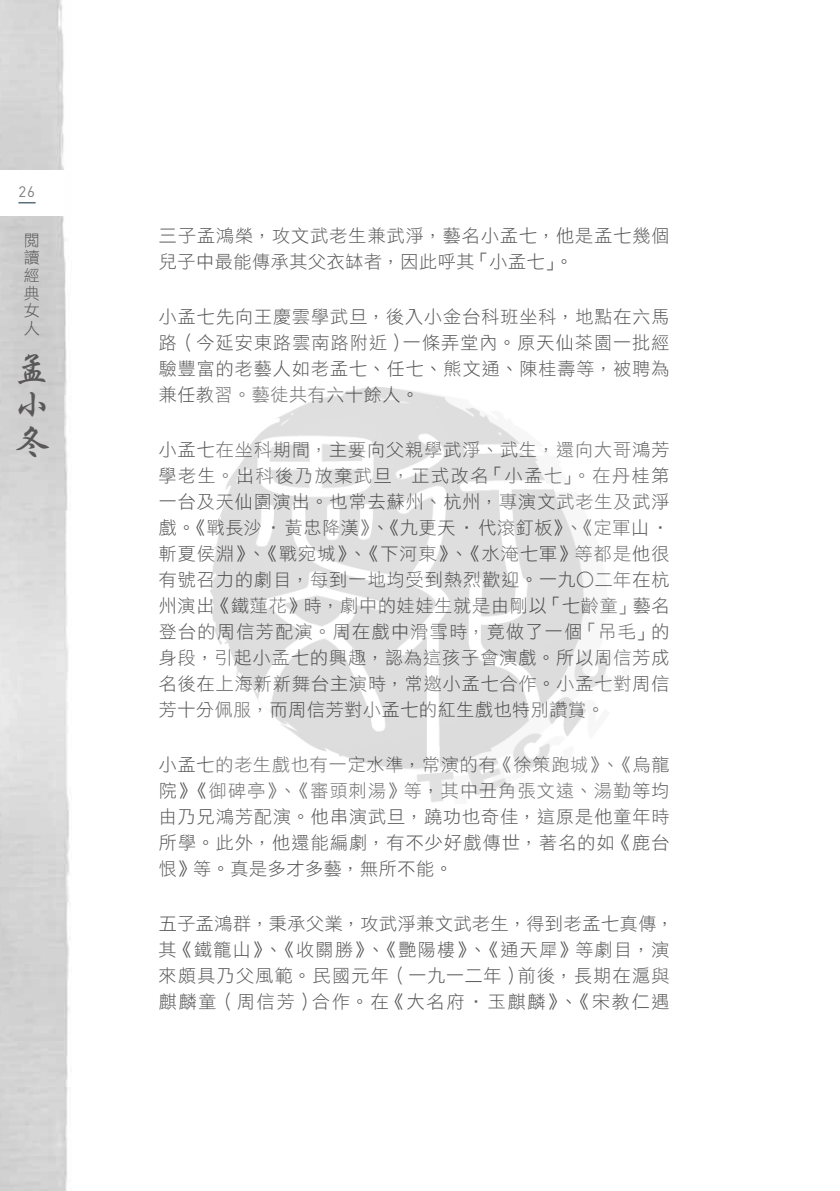
<style>
.page{position:relative;width:840px;height:1191px;background:#fff}
.page>*{position:absolute;margin:0;border:0;box-sizing:border-box;transform-origin:0 0}
.t1{font:36px/36px "Singkai EG Bold Big 5";color:#595757;text-align:justify}
.t2{font:18px/26px "DF Li Hei Std W3";letter-spacing:.055em;color:#595757;text-align:justify}
.t3{font:18px/26px "DF Li Hei Std W3";letter-spacing:.075em;color:#595757}
.t4{font:16px/17.6px "DF Li Hei Std W3";color:#595757;text-align:justify}
.t5{font:15px "DIN Pro";color:#807f80}
</style>
<div class="page">
<img style="left:0;top:0;width:70px;height:1191px">
<div style="left:0;top:170px;width:64px;height:45px;background:#fff"></div>
<svg style="left:18px;top:202px;width:18px;height:1px"></svg>
<img style="left:210px;top:387px;width:397px;height:415px">
<p class="t5" style="left:18px;top:181px;width:18px">26</p>
<p class="t4" style="left:24px;top:231px;width:17px">閱讀經典女人</p>
<h1 class="t1" style="left:14px;top:351px;width:37px">孟小冬</h1>
<p class="t2" style="left:159px;top:223px;width:512px">三子孟鴻榮，攻文武老生兼武淨，藝名小孟七，他是孟七幾個兒子中最能傳承其父衣缽者，因此呼其「小孟七」。</p>
<p class="t2" style="left:159px;top:303px;width:512px">小孟七先向王慶雲學武旦，後入小金台科班坐科，地點在六馬路（今延安東路雲南路附近）一條弄堂內。原天仙茶園一批經驗豐富的老藝人如老孟七、任七、熊文通、陳桂壽等，被聘為兼任教習。藝徒共有六十餘人。</p>
<p class="t2" style="left:158px;top:436px;width:512px">小孟七在坐科期間，主要向父親學武淨、武生，還向大哥鴻芳學老生。出科後乃放棄武旦，正式改名「小孟七」。在丹桂第一台及天仙園演出。也常去蘇州、杭州，專演文武老生及武淨戲。《戰長沙‧黃忠降漢》、《九更天‧代滾釘板》、《定軍山‧斬夏侯淵》、《戰宛城》、《下河東》、《水淹七軍》等都是他很有號召力的劇目，每到一地均受到熱烈歡迎。一九○二年在杭州演出《鐵蓮花》時，劇中的娃娃生就是由剛以「七齡童」藝名登台的周信芳配演。周在戲中滑雪時，竟做了一個「吊毛」的身段，引起小孟七的興趣，認為這孩子會演戲。所以周信芳成名後在上海新新舞台主演時，常邀小孟七合作。小孟七對周信芳十分佩服，而周信芳對小孟七的紅生戲也特別讚賞。</p>
<p class="t2" style="left:159px;top:751px;width:512px">小孟七的老生戲也有一定水準，常演的有《徐策跑城》、《烏龍院》《御碑亭》、《審頭刺湯》等，其中丑角張文遠、湯勤等均由乃兄鴻芳配演。他串演武旦，蹺功也奇佳，這原是他童年時所學。此外，他還能編劇，有不少好戲傳世，著名的如《鹿台恨》等。真是多才多藝，無所不能。</p>
<p class="t3" style="left:158px;top:910px;width:516px">五子孟鴻群，秉承父業，攻武淨兼文武老生，得到老孟七真傳，其《鐵籠山》、《收關勝》、《艷陽樓》、《通天犀》等劇目，演來頗具乃父風範。民國元年（一九一二年）前後，長期在滬與麒麟童（周信芳）合作。在《大名府‧玉麒麟》、《宋教仁遇</p>
</div>
